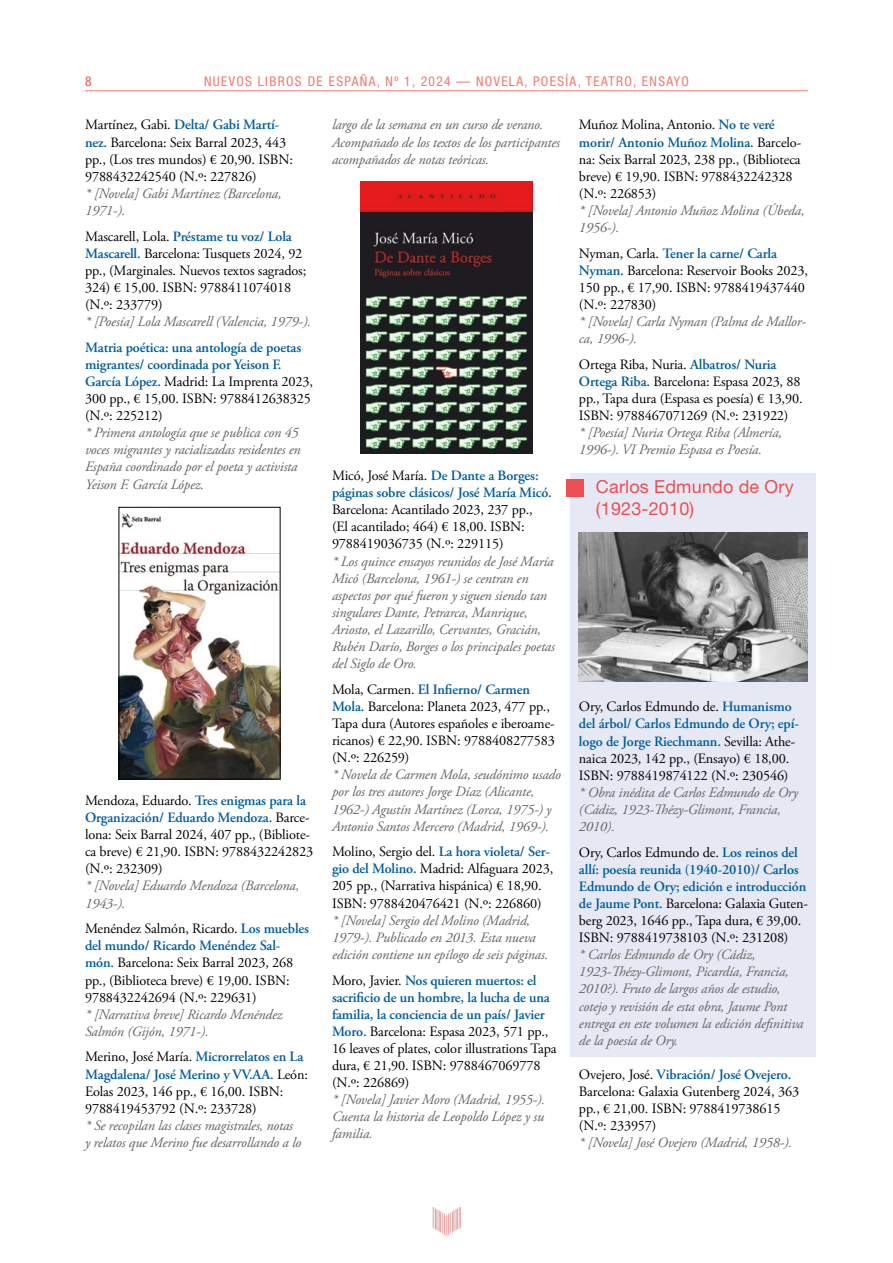
<style>
.page{position:relative;width:893px;height:1263px;background:#fff}
.page>*{position:absolute;margin:0;border:0;box-sizing:border-box;transform-origin:0 0}
.t1{font:18px/21.6px "Helvetica Neue LT Std";letter-spacing:.01em;color:#e95052}
.t2{font:14.25px/17.1px "Adobe Garamond Pro";letter-spacing:-.01em;color:#000}
.t3{font:italic 14.25px/17.1px "Adobe Garamond Pro";letter-spacing:-.01em;color:#646363}
.t4{font:600 14.25px/17.1px "Adobe Garamond Pro";letter-spacing:-.01em;color:#005e9d}
.t5{font:condensed 13.5px "Helvetica Neue LT Std";letter-spacing:.1em;color:#ee7a71}
.t6{font:condensed 13.5px "Helvetica Neue LT Std";color:#e95052}
.s1{font-weight:600;color:#005e9d}
.s2{font-weight:400;color:#000}
</style>
<div class="page">
<hr style="left:85px;top:90px;width:723px;height:1px;background:#ee7a71">
<img style="left:433px;top:1208px;width:27px;height:27px">
<div style="left:570px;top:473px;width:246px;height:584px;background:#e6e9f4"></div>
<div style="left:566px;top:480px;width:17px;height:17px;background:#e95052"></div>
<img style="left:121px;top:513px;width:157px;height:264px">
<div style="left:119px;top:507px;width:161px;height:272px;border:1px solid #000"></div>
<img style="left:360px;top:182px;width:173px;height:272px">
<img style="left:579px;top:533px;width:229px;height:148px">
<p class="t6" style="left:85px;top:74px;width:8px">8</p>
<p class="t5" style="left:204px;top:74px;width:486px">NUEVOS LIBROS DE ESPAÑA, Nº 1, 2024 — NOVELA, POESÍA, TEATRO, ENSAYO</p>
<p class="t2" style="left:85px;top:117px;width:209px">Martínez, Gabi. <span class="s1">Delta/ Gabi Martí&shy;nez.</span> Barcelona: Seix Barral 2023, 443 pp., (Los tres mundos) € 20,90. ISBN:<br>9788432242540 (N.º: 227826)</p>
<p class="t3" style="left:85px;top:185px;width:198px">* [Novela] Gabi Martínez (Barcelona,<br>1971-).</p>
<p class="t2" style="left:85px;top:228px;width:223px">Mascarell, Lola. <span class="s1">Préstame tu voz/ Lola Mascarell.</span> Barcelona: Tusquets 2024, 92 pp., (Marginales. Nuevos textos sagrados; 324) € 15,00. ISBN: 9788411074018 (N.º: 233779)</p>
<p class="t3" style="left:85px;top:313px;width:227px">* [Poesía] Lola Mascarell (Valencia, 1979-).</p>
<p class="t4" style="left:85px;top:339px;width:230px">Matria poética: una antología de poetas migrantes/ coordinada por Yeison F.<br>García López. <span class="s2">Madrid: La Imprenta 2023, 300 pp., € 15,00. ISBN: 9788412638325 (N.º: 225212)</span></p>
<p class="t3" style="left:85px;top:425px;width:217px">* Primera antología que se publica con 45 voces migrantes y racializadas residentes en España coordinado por el poeta y activista Yeison F. García López.</p>
<p class="t3" style="left:332px;top:117px;width:230px">largo de la semana en un curso de verano.<br>Acompañado de los textos de los participantes acompañados de notas teóricas.</p>
<p class="t2" style="left:579px;top:117px;width:224px">Muñoz Molina, Antonio. <span class="s1">No te veré morir/ Antonio Muñoz Molina.</span> Barcelo&shy;na: Seix Barral 2023, 238 pp., (Biblioteca breve) € 19,90. ISBN: 9788432242328 (N.º: 226853)</p>
<p class="t3" style="left:579px;top:202px;width:227px">* [Novela] Antonio Muñoz Molina (Úbeda,<br>1956-).</p>
<p class="t2" style="left:579px;top:245px;width:230px">Nyman, Carla. <span class="s1">Tener la carne/ Carla<br>Nyman.</span> Barcelona: Reservoir Books 2023,<br>150 pp., € 17,90. ISBN: 9788419437440 (N.º: 227830)</p>
<p class="t3" style="left:579px;top:313px;width:229px">* [Novela] Carla Nyman (Palma de Mallor&shy;ca, 1996-).</p>
<p class="t2" style="left:579px;top:356px;width:225px">Ortega Riba, Nuria. <span class="s1">Albatros/ Nuria Ortega Riba.</span> Barcelona: Espasa 2023, 88 pp., Tapa dura (Espasa es poesía) € 13,90.<br>ISBN: 9788467071269 (N.º: 231922)</p>
<p class="t3" style="left:579px;top:425px;width:205px">* [Poesía] Nuria Ortega Riba (Almería,<br>1996-). VI Premio Espasa es Poesía.</p>
<p class="t1" style="left:596px;top:476px;width:199px">Carlos Edmundo de Ory (1923-2010)</p>
<p class="t4" style="left:332px;top:467px;width:221px"><span class="s2">Micó, José María.</span> De Dante a Borges: páginas sobre clásicos/ José María Micó.</p>
<p class="t2" style="left:332px;top:502px;width:202px">Barcelona: Acantilado 2023, 237 pp., (El acantilado; 464) € 18,00. ISBN:<br>9788419036735 (N.º: 229115)</p>
<p class="t3" style="left:332px;top:553px;width:224px">* Los quince ensayos reunidos de José María Micó (Barcelona, 1961-) se centran en aspectos por qué fueron y siguen siendo tan singulares Dante, Petrarca, Manrique, Ariosto, el Lazarillo, Cervantes, Gracián, Rubén Darío, Borges o los principales poetas del Siglo de Oro.</p>
<p class="t2" style="left:332px;top:681px;width:225px">Mola, Carmen. <span class="s1">El Infierno/ Carmen Mola.</span> Barcelona: Planeta 2023, 477 pp., Tapa dura (Autores españoles e iberoame&shy;ricanos) € 22,90. ISBN: 9788408277583 (N.º: 226259)</p>
<p class="t3" style="left:332px;top:767px;width:230px">* Novela de Carmen Mola, seudónimo usado por los tres autores Jorge Díaz (Alicante, 1962-) Agustín Martínez (Lorca, 1975-) y Antonio Santos Mercero (Madrid, 1969-).</p>
<p class="t2" style="left:332px;top:844px;width:223px">Molino, Sergio del. <span class="s1">La hora violeta/ Ser&shy;gio del Molino.</span> Madrid: Alfaguara 2023, 205 pp., (Narrativa hispánica) € 18,90.<br>ISBN: 9788420476421 (N.º: 226860)</p>
<p class="t3" style="left:332px;top:912px;width:218px">* [Novela] Sergio del Molino (Madrid,<br>1979-). Publicado en 2013. Esta nueva edición contiene un epílogo de seis páginas.</p>
<p class="t2" style="left:332px;top:972px;width:226px">Moro, Javier. <span class="s1">Nos quieren muertos: el sacrificio de un hombre, la lucha de una familia, la conciencia de un país/ Javier Moro.</span> Barcelona: Espasa 2023, 571 pp., 16 leaves of plates, color illustrations Tapa dura, € 21,90. ISBN: 9788467069778 (N.º: 226869)</p>
<p class="t3" style="left:332px;top:1091px;width:215px;text-align:justify">* [Novela] Javier Moro (Madrid, 1955-).<br>Cuenta la historia de Leopoldo López y su familia.</p>
<p class="t2" style="left:579px;top:699px;width:221px">Ory, Carlos Edmundo de. <span class="s1">Humanismo del árbol/ Carlos Edmundo de Ory; epí&shy;logo de Jorge Riechmann.</span> Sevilla: Athe&shy;naica 2023, 142 pp., (Ensayo) € 18,00.<br>ISBN: 9788419874122 (N.º: 230546)</p>
<p class="t3" style="left:579px;top:784px;width:221px">* Obra inédita de Carlos Edmundo de Ory (Cádiz, 1923-Thézy-Glimont, Francia,<br>2010).</p>
<p class="t2" style="left:579px;top:844px;width:230px">Ory, Carlos Edmundo de. <span class="s1">Los reinos del allí: poesía reunida (1940-2010)/ Carlos Edmundo de Ory; edición e introducción de Jaume Pont.</span> Barcelona: Galaxia Guten&shy;berg 2023, 1646 pp., Tapa dura, € 39,00.<br>ISBN: 9788419738103 (N.º: 231208)</p>
<p class="t3" style="left:579px;top:946px;width:226px">* Carlos Edmundo de Ory (Cádiz, 1923-Thézy-Glimont, Picardía, Francia, 2010?). Fruto de largos años de estudio, cotejo y revisión de esta obra, Jaume Pont entrega en este volumen la edición definitiva de la poesía de Ory.</p>
<p class="t2" style="left:579px;top:1066px;width:222px">Ovejero, José. <span class="s1">Vibración/ José Ovejero.<br></span>Barcelona: Galaxia Gutenberg 2024, 363 pp., € 21,00. ISBN: 9788419738615 (N.º: 233957)</p>
<p class="t3" style="left:579px;top:1135px;width:215px">* [Novela] José Ovejero (Madrid, 1958-).</p>
<p class="t2" style="left:85px;top:792px;width:230px">Mendoza, Eduardo. <span class="s1">Tres enigmas para la Organización/ Eduardo Mendoza.</span> Barce&shy;lona: Seix Barral 2024, 407 pp., (Bibliote&shy;ca breve) € 21,90. ISBN: 9788432242823 (N.º: 232309)</p>
<p class="t3" style="left:85px;top:878px;width:216px">* [Novela] Eduardo Mendoza (Barcelona,<br>1943-).</p>
<p class="t2" style="left:85px;top:921px;width:226px">Menéndez Salmón, Ricardo. <span class="s1">Los muebles del mundo/ Ricardo Menéndez Sal&shy;món.</span> Barcelona: Seix Barral 2023, 268 pp., (Biblioteca breve) € 19,00. ISBN:<br>9788432242694 (N.º: 229631)</p>
<p class="t3" style="left:85px;top:1006px;width:199px">* [Narrativa breve] Ricardo Menéndez<br>Salmón (Gijón, 1971-).</p>
<p class="t2" style="left:85px;top:1049px;width:224px">Merino, José María. <span class="s1">Microrrelatos en La Magdalena/ José Merino y VV.AA.</span> León:<br>Eolas 2023, 146 pp., € 16,00. ISBN:<br>9788419453792 (N.º: 233728)</p>
<p class="t3" style="left:85px;top:1117px;width:218px">* Se recopilan las clases magistrales, notas y relatos que Merino fue desarrollando a lo</p>
</div>
